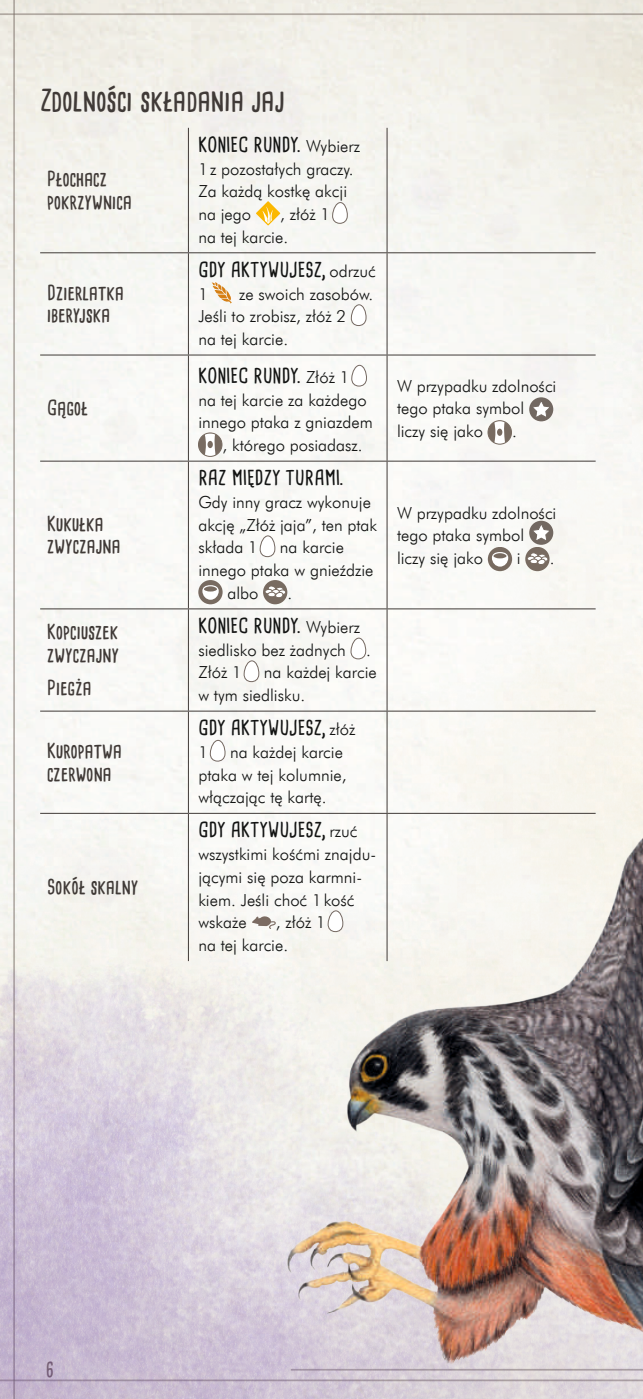
<style>
.page{position:relative;width:643px;height:1399px;background:#fff}
.page>*{position:absolute;margin:0;border:0;box-sizing:border-box;transform-origin:0 0}
.t1{font:29.75px "Cardenio Modern Bold PL";color:#403a37}
.t2{font:20.12px "Cardenio Modern Bold PL";color:#131413}
.t3{font:20.12px/22.8px "Cardenio Modern Bold PL";color:#403a37}
.t4{font:20.12px "Cardenio Modern Bold PL";color:#796b62}
.t5{font:16.62px/22.8px "Futura Lt EU Normal";color:#131413}
.s1{font-family:"Futura Lt EU Normal";font-size:16.62px}
</style>
<div class="page">
<hr style="left:0;top:13px;width:642px;height:2px;background:#746861">
<hr style="left:13px;top:0;width:2px;height:1398px;background:#746861">
<img style="left:0;top:55px;width:642px;height:1343px">
<hr style="left:188px;top:128px;width:1px;height:124px;background:#403a37">
<hr style="left:386px;top:128px;width:1px;height:124px;background:#403a37">
<hr style="left:40px;top:252px;width:148px;height:1px;background:#403a37">
<hr style="left:188px;top:252px;width:199px;height:1px;background:#403a37">
<hr style="left:188px;top:253px;width:1px;height:101px;background:#403a37">
<hr style="left:387px;top:252px;width:208px;height:1px;background:#403a37">
<hr style="left:386px;top:253px;width:1px;height:101px;background:#403a37">
<hr style="left:40px;top:354px;width:148px;height:1px;background:#403a37">
<hr style="left:188px;top:354px;width:199px;height:1px;background:#403a37">
<hr style="left:188px;top:355px;width:1px;height:105px;background:#403a37">
<hr style="left:387px;top:354px;width:208px;height:1px;background:#403a37">
<hr style="left:386px;top:355px;width:1px;height:105px;background:#403a37">
<hr style="left:40px;top:460px;width:148px;height:1px;background:#403a37">
<hr style="left:188px;top:460px;width:199px;height:1px;background:#403a37">
<hr style="left:188px;top:461px;width:1px;height:147px;background:#403a37">
<hr style="left:387px;top:460px;width:208px;height:1px;background:#403a37">
<hr style="left:386px;top:461px;width:1px;height:147px;background:#403a37">
<hr style="left:40px;top:608px;width:148px;height:1px;background:#403a37">
<hr style="left:188px;top:608px;width:199px;height:1px;background:#403a37">
<hr style="left:188px;top:609px;width:1px;height:101px;background:#403a37">
<hr style="left:387px;top:608px;width:208px;height:1px;background:#403a37">
<hr style="left:386px;top:609px;width:1px;height:101px;background:#403a37">
<hr style="left:40px;top:710px;width:148px;height:1px;background:#403a37">
<hr style="left:188px;top:710px;width:199px;height:1px;background:#403a37">
<hr style="left:188px;top:711px;width:1px;height:102px;background:#403a37">
<hr style="left:387px;top:710px;width:208px;height:1px;background:#403a37">
<hr style="left:386px;top:711px;width:1px;height:102px;background:#403a37">
<hr style="left:40px;top:813px;width:148px;height:1px;background:#403a37">
<hr style="left:188px;top:813px;width:199px;height:1px;background:#403a37">
<hr style="left:188px;top:813px;width:1px;height:148px;background:#403a37">
<svg style="left:256px;top:201px;width:24px;height:24px"></svg>
<svg style="left:262px;top:207px;width:11px;height:17px"></svg>
<div style="left:332px;top:202px;width:15px;height:21px;background:#fff;border-radius:7px"></div>
<div style="left:332px;top:202px;width:16px;height:22px;border:1px solid #746861;border-radius:7px"></div>
<svg style="left:211px;top:282px;width:21px;height:21px"></svg>
<svg style="left:351px;top:304px;width:15px;height:22px"></svg>
<div style="left:350px;top:304px;width:16px;height:22px;border:1px solid #746861;border-radius:7px"></div>
<div style="left:351px;top:365px;width:15px;height:21px;background:#fff;border-radius:7px"></div>
<div style="left:351px;top:365px;width:16px;height:21px;border:1px solid #746861;border-radius:7px"></div>
<div style="left:198px;top:433px;width:24px;height:23px;background:#786b61;border-radius:50%"></div>
<svg style="left:205px;top:434px;width:10px;height:22px"></svg>
<div style="left:198px;top:432px;width:24px;height:24px;border:1px solid #786b61;border-radius:50%"></div>
<div style="left:207px;top:441px;width:6px;height:7px;background:#786b61;border-radius:50%"></div>
<div style="left:529px;top:397px;width:24px;height:24px;background:#726861;border-radius:50%"></div>
<svg style="left:530px;top:400px;width:21px;height:18px"></svg>
<div style="left:487px;top:421px;width:24px;height:23px;background:#786b61;border-radius:50%"></div>
<svg style="left:494px;top:420px;width:11px;height:24px"></svg>
<div style="left:487px;top:420px;width:24px;height:24px;border:1px solid #786b61;border-radius:50%"></div>
<svg style="left:496px;top:428px;width:6px;height:8px"></svg>
<div style="left:260px;top:535px;width:15px;height:22px;background:#fff;border-radius:7px"></div>
<div style="left:259px;top:535px;width:16px;height:22px;border:1px solid #746861;border-radius:7px"></div>
<svg style="left:198px;top:580px;width:24px;height:24px"></svg>
<div style="left:263px;top:580px;width:24px;height:24px;background:#786b61;border-radius:50%"></div>
<div style="left:264px;top:589px;width:8px;height:5px;border:1px solid #786b61;border-radius:50%"></div>
<svg style="left:265px;top:585px;width:21px;height:14px"></svg>
<div style="left:529px;top:521px;width:24px;height:24px;background:#726861;border-radius:50%"></div>
<svg style="left:530px;top:523px;width:21px;height:19px"></svg>
<svg style="left:487px;top:547px;width:25px;height:24px"></svg>
<div style="left:525px;top:547px;width:24px;height:24px;background:#786b61;border-radius:50%"></div>
<div style="left:526px;top:556px;width:8px;height:5px;border:1px solid #786b61;border-radius:50%"></div>
<svg style="left:527px;top:552px;width:21px;height:12px"></svg>
<svg style="left:350px;top:638px;width:16px;height:21px"></svg>
<div style="left:350px;top:637px;width:16px;height:22px;border:1px solid #746861;border-radius:7px"></div>
<div style="left:244px;top:660px;width:15px;height:22px;background:#fff;border-radius:7px"></div>
<div style="left:243px;top:660px;width:16px;height:22px;border:1px solid #746861;border-radius:7px"></div>
<div style="left:210px;top:740px;width:15px;height:21px;background:#fff;border-radius:7px"></div>
<div style="left:210px;top:740px;width:15px;height:21px;border:1px solid #746861;border-radius:7px"></div>
<svg style="left:251px;top:914px;width:17px;height:15px"></svg>
<img style="left:268px;top:770px;width:374px;height:628px">
<svg style="left:638px;top:1394px;width:5px;height:5px"></svg>
<h1 class="t1" style="left:40px;top:80px;width:246px">Zdolności składania jaj</h1>
<p class="t3" style="left:47px;top:167px;width:86px">Płochacz pokrzywnica</p>
<p class="t3" style="left:47px;top:281px;width:78px">Dzierlatka iberyjska</p>
<p class="t3" style="left:47px;top:396px;width:42px">Gągoł</p>
<p class="t3" style="left:47px;top:512px;width:75px">Kukułka zwyczajna</p>
<p class="t3" style="left:47px;top:620px;width:73px">Kopciuszek zwyczajny</p>
<p class="t3" style="left:47px;top:676px;width:46px">Piegża</p>
<p class="t3" style="left:47px;top:739px;width:76px">Kuropatwa czerwona</p>
<p class="t3" style="left:47px;top:875px;width:93px">Sokół skalny</p>
<p class="t2" style="left:198px;top:131px;width:163px">KONIEC RUNDY. <span class="s1">Wybierz</span></p>
<p class="t5" style="left:198px;top:158px;width:157px">1z pozostałych graczy.<br>Za każdą kostkę akcji na jego</p>
<p class="t5" style="left:198px;top:203px;width:133px;text-indent:82px">, złóż 1 na tej karcie.</p>
<p class="t2" style="left:198px;top:256px;width:179px">GDY AKTYWUJESZ, <span class="s1">odrzuć</span></p>
<p class="t5" style="left:198px;top:283px;width:11px">1</p>
<p class="t5" style="left:198px;top:283px;width:176px;text-indent:41px">ze swoich zasobów.<br>Jeśli to zrobisz, złóż 2<br>na tej karcie.</p>
<p class="t2" style="left:198px;top:362px;width:152px">KONIEC RUNDY. <span class="s1">Złóż 1</span></p>
<p class="t5" style="left:198px;top:389px;width:170px">na tej karcie za każdego</p>
<p class="t5" style="left:198px;top:411px;width:176px">innego ptaka z gniazdem</p>
<p class="t5" style="left:222px;top:434px;width:142px">, którego posiadasz.</p>
<p class="t2" style="left:198px;top:464px;width:147px">RAZ MIĘDZY TURAMI.</p>
<p class="t5" style="left:198px;top:491px;width:180px">Gdy inny gracz wykonuje akcję „Złóż jaja”, ten ptak składa 1</p>
<p class="t5" style="left:280px;top:536px;width:65px">na karcie</p>
<p class="t5" style="left:198px;top:559px;width:177px">innego ptaka w gnieździe</p>
<p class="t5" style="left:227px;top:582px;width:33px">albo</p>
<p class="t5" style="left:287px;top:582px;width:6px">.</p>
<p class="t2" style="left:198px;top:612px;width:163px">KONIEC RUNDY. <span class="s1">Wybierz</span></p>
<p class="t5" style="left:198px;top:639px;width:174px">siedlisko bez żadnych .<br>Złóż 1</p>
<p class="t5" style="left:198px;top:661px;width:180px;text-indent:66px">na każdej karcie w tym siedlisku.</p>
<p class="t2" style="left:198px;top:714px;width:159px">GDY AKTYWUJESZ,<span class="s1">złóż</span></p>
<p class="t5" style="left:198px;top:741px;width:11px">1</p>
<p class="t5" style="left:198px;top:741px;width:150px;text-indent:32px">na każdej karcie ptaka w tej kolumnie, włączając tę kartę.</p>
<p class="t2" style="left:198px;top:816px;width:160px">GDY AKTYWUJESZ,<span class="s1">rzuć</span></p>
<p class="t5" style="left:198px;top:843px;width:179px">wszystkimi kośćmi znajdu&shy;jącymi się poza karmni&shy;kiem. Jeśli choć 1kość wskaże</p>
<p class="t5" style="left:198px;top:911px;width:129px;text-indent:77px">, złóż 1 na tej karcie.</p>
<p class="t5" style="left:397px;top:375px;width:161px">W przypadku zdolności tego ptaka symbol liczy się jako</p>
<p class="t5" style="left:512px;top:420px;width:6px">.</p>
<p class="t5" style="left:397px;top:502px;width:161px">W przypadku zdolności tego ptaka symbol liczy się jako</p>
<p class="t5" style="left:516px;top:547px;width:5px">i</p>
<p class="t5" style="left:549px;top:547px;width:6px">.</p>
<p class="t4" style="left:46px;top:1355px;width:10px">6</p>
</div>
